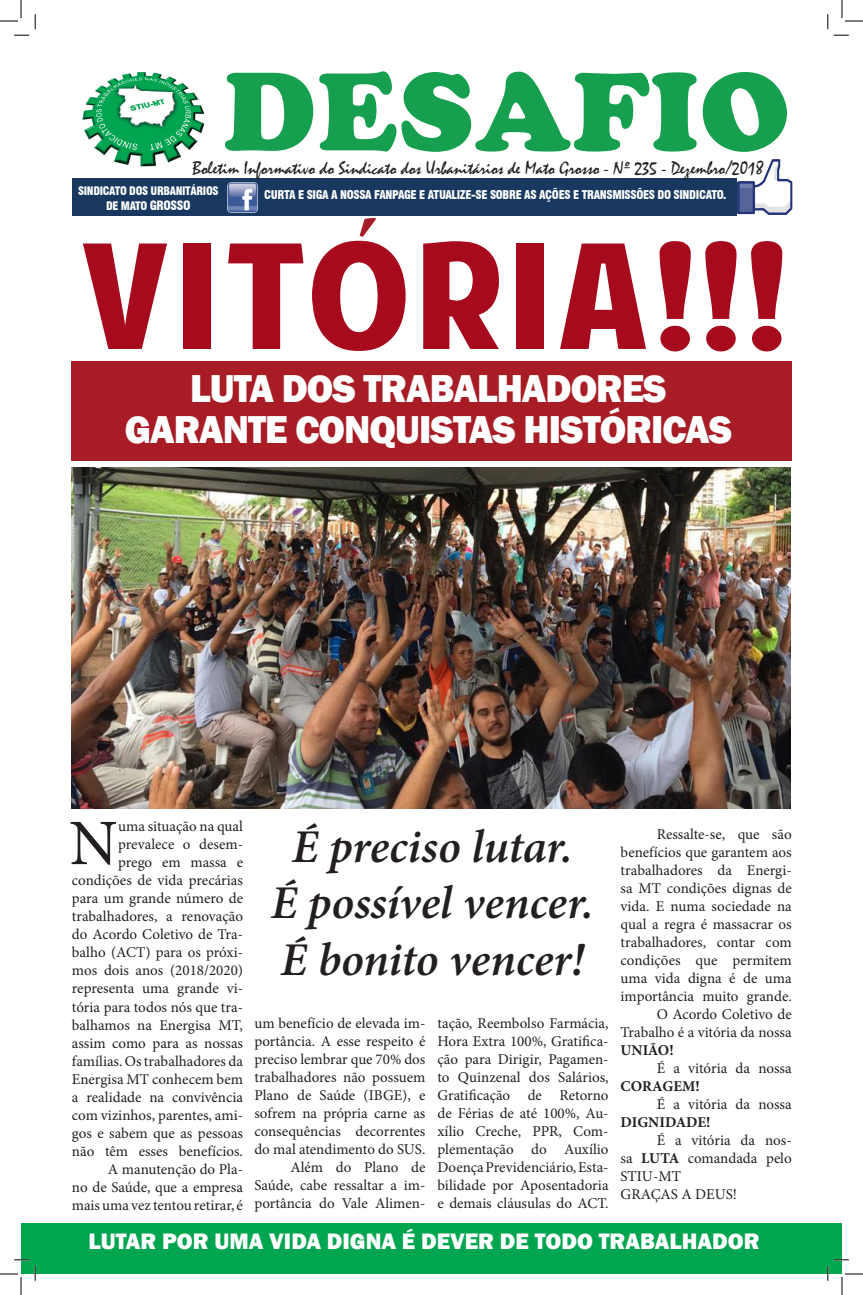
<style>
.page{position:relative;width:863px;height:1295px;background:#fff}
.page>*{position:absolute;margin:0;border:0;box-sizing:border-box;transform-origin:0 0}
.t1{font:145px "American Purpose";letter-spacing:.04em;color:#a80a1d;scale:1.16 1}
.t2{font:109.5px "Cooper Black Std";letter-spacing:.015em;color:#169f4e}
.t3{font:700 100px "Minion Pro";color:#a71d27}
.t4{font:64.8px "Minion Pro";color:#231f20}
.t5{font:italic 600 47px "Minion Pro";letter-spacing:-.005em;color:#231f20}
.t6{font:800 40px "Franklin Gothic";letter-spacing:-.025em;color:#fff;scale:.96 1}
.t7{font:800 23px "Franklin Gothic";color:#fff}
.t8{font:18.7px "Mistral";color:#231f20}
.t9{font:15px/18px "Minion Pro";color:#231f20;text-align:justify}
.t10{font:900 condensed 11.8px "Swiss 721 BT";letter-spacing:-.03em;color:#fff}
.t11{font:900 condensed 11.5px/15px "Swiss 721 BT";letter-spacing:-.03em;color:#fff;text-align:center}
.s1{font-size:12.5px}
.s2{font-weight:700}
</style>
<div class="page">
<img style="left:736px;top:159px;width:57px;height:55px">
<div style="left:73px;top:178px;width:663px;height:38px;background:#18385f"></div>
<img style="left:227px;top:182px;width:31px;height:31px">
<img style="left:82px;top:72px;width:123px;height:95px">
<div style="left:21px;top:1223px;width:820px;height:50px;background:#00a54f"></div>
<img style="left:71px;top:467px;width:719px;height:341px">
<div style="left:71px;top:361px;width:720px;height:99px;background:#a71c25"></div>
<svg style="left:14px;top:35px;width:15px;height:1px"></svg>
<svg style="left:833px;top:35px;width:15px;height:1px"></svg>
<svg style="left:14px;top:1259px;width:15px;height:1px"></svg>
<svg style="left:35px;top:14px;width:1px;height:15px"></svg>
<svg style="left:35px;top:1265px;width:1px;height:15px"></svg>
<svg style="left:827px;top:14px;width:1px;height:15px"></svg>
<svg style="left:0;top:0;width:22px;height:22px"></svg>
<svg style="left:0;top:1273px;width:22px;height:21px"></svg>
<svg style="left:841px;top:0;width:21px;height:22px"></svg>
<svg style="left:827px;top:1259px;width:35px;height:35px"></svg>
<p class="t2" style="left:223px;top:46px;width:567px">DESAFIO</p>
<p class="t8" style="left:192px;top:156px;width:572px">Boletim Informativo do Sindicato dos Urbanitários de Mato Grosso - Nº 235 - Dezembro/2018</p>
<p class="t11" style="left:78px;top:183px;width:142px">SINDICATO DOS URBANITÁRIOS<br>DE MATO <span class="s1">GROSSO</span></p>
<p class="t10" style="left:264px;top:188px;width:463px">CURTA E SIGA A NOSSA FANPAGE E ATUALIZE-SE SOBRE AS AÇÕES E TRANSMISSÕES DO SINDICATO.</p>
<p class="t3" style="left:342px;top:183px;width:41px">´</p>
<p class="t1" style="left:80px;top:239px;width:609px">VIToRIA!!!</p>
<p class="t6" style="left:190px;top:363px;width:497px">LUTA DOS TRABALHADORES</p>
<p class="t6" style="left:125px;top:404px;width:634px">GARANTE CONQUISTAS HISTÓRICAS</p>
<p class="t9" style="left:72px;top:817px;width:173px;text-align:right">uma situação na qual prevalece o desem-<br>prego em massa e condições de vida precárias para um grande número de trabalhadores, a renovação do Acordo Coletivo de Tra&shy;balho (ACT) para os próxi&shy;mos dois anos (2018/2020) representa uma grande vi&shy;tória para todos nós que tra&shy;balhamos na Energisa MT, assim como para as nossas famílias. Os trabalhadores da<br>Energisa MT conhecem bem a realidade na convivência com vizinhos, parentes, ami&shy;gos e sabem que as pessoas não têm esses benefícios.</p>
<p class="t9" style="left:72px;top:1159px;width:173px;text-indent:36px">A manutenção do Pla&shy;no de Saúde, que a empresa mais uma vez tentou retirar, é</p>
<p class="t4" style="left:69px;top:800px;width:50px">N</p>
<p class="t5" style="left:292px;top:813px;width:282px">É preciso lutar.</p>
<p class="t5" style="left:271px;top:870px;width:324px">É possível vencer.</p>
<p class="t5" style="left:280px;top:926px;width:305px">É bonito vencer!</p>
<p class="t9" style="left:620px;top:825px;width:173px;text-indent:36px">Ressalte-se, que são benefícios que garantem aos trabalhadores da Energi&shy;sa MT condições dignas de vida. E numa sociedade na qual a regra é massacrar os trabalhadores, contar com condições que permitem uma vida digna é de uma importância muito grande.</p>
<p class="t9" style="left:620px;top:1005px;width:172px;text-indent:36px">O Acordo Coletivo de Trabalho é a vitória da nossa <span class="s2">UNIÃO!</span></p>
<p class="t9" style="left:620px;top:1059px;width:172px;text-indent:36px">É a vitória da nossa<br><span class="s2">CORAGEM!</span></p>
<p class="t9" style="left:620px;top:1095px;width:172px;text-indent:36px">É a vitória da nossa<br><span class="s2">DIGNIDADE!</span></p>
<p class="t9" style="left:620px;top:1131px;width:173px;text-indent:36px">É a vitória da nos&shy;sa <span class="s2">LUTA</span> comandada pelo STIU-MT</p>
<p class="t9" style="left:620px;top:1185px;width:118px">GRAÇAS A DEUS!</p>
<p class="t7" style="left:89px;top:1226px;width:672px">LUTAR POR UMA VIDA DIGNA É DEVER DE TODO TRABALHADOR</p>
<p class="t9" style="left:437px;top:1013px;width:173px">tação, Reembolso Farmácia, Hora Extra 100%, Gratifica&shy;ção para Dirigir, Pagamen&shy;to Quinzenal dos Salários, Gratificação de Retorno de Férias de até 100%, Au&shy;xílio Creche, PPR, Com&shy;plementação do Auxílio Doença Previdenciário, Esta&shy;bilidade por Aposentadoria e demais cláusulas do ACT.</p>
<p class="t9" style="left:254px;top:1014px;width:173px">um benefício de elevada im&shy;portância. A esse respeito é preciso lembrar que 70% dos trabalhadores não possuem Plano de Saúde (IBGE), e sofrem na própria carne as consequências decorrentes do mal atendimento do SUS.</p>
<p class="t9" style="left:254px;top:1158px;width:173px;text-indent:36px">Além do Plano de Saúde, cabe ressaltar a im&shy;portância do Vale Alimen-</p>
</div>
